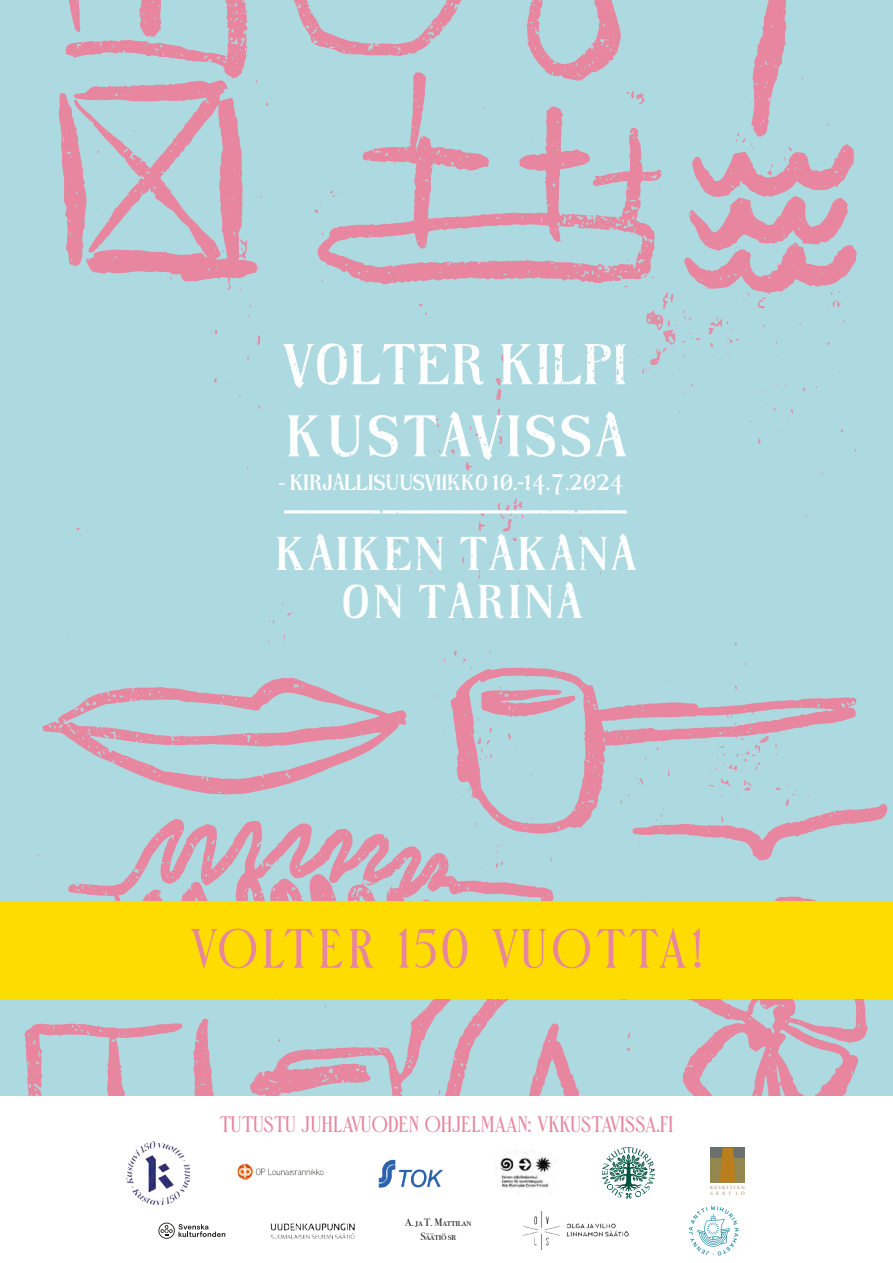
<style>
.page{position:relative;width:893px;height:1263px;background:#addae1}
.page>*{position:absolute;margin:0;border:0;box-sizing:border-box;transform-origin:0 0}
.t1{font:700 60px "Tropikal";letter-spacing:.05em;color:#fff}
.t2{font:700 59.1px "Tropikal";color:#fff}
.t3{font:55.2px "Danielle Harris Caps";letter-spacing:.08em;color:#e7869e}
.t4{font:700 48.75px/47.7px "Tropikal";letter-spacing:.05em;color:#fff;text-align:center}
.t5{font:700 22.65px "Tropikal";letter-spacing:-.02em;color:#fff}
.t6{font:22.35px "Danielle Harris Caps";color:#e7869e}
.t7{font:10.65px/14.2px "Bodoni Svty Two SCITCTT";letter-spacing:-.025em;color:#1d1d1b;text-align:center}
.t8{font:4.5px/5.7px "Palatino";letter-spacing:.31em;color:#94864f}
.s1{font-family:"Myriad Pro";font-weight:400}
</style>
<div class="page">
<hr style="left:284px;top:510px;width:343px;height:3px;background:#fff">
<svg style="left:68px;top:819px;width:486px;height:82px"></svg>
<svg style="left:682px;top:896px;width:186px;height:200px"></svg>
<svg style="left:250px;top:999px;width:378px;height:97px"></svg>
<svg style="left:42px;top:677px;width:365px;height:118px"></svg>
<svg style="left:450px;top:667px;width:407px;height:168px"></svg>
<svg style="left:632px;top:804px;width:255px;height:57px"></svg>
<svg style="left:481px;top:689px;width:96px;height:29px"></svg>
<svg style="left:317px;top:81px;width:338px;height:204px"></svg>
<svg style="left:294px;top:0;width:327px;height:81px"></svg>
<svg style="left:45px;top:0;width:213px;height:282px"></svg>
<svg style="left:684px;top:143px;width:173px;height:150px"></svg>
<svg style="left:678px;top:0;width:151px;height:137px"></svg>
<svg style="left:593px;top:128px;width:69px;height:95px"></svg>
<div style="left:0;top:901px;width:893px;height:98px;background:#ffdc00"></div>
<div style="left:0;top:1096px;width:893px;height:167px;background:#fff"></div>
<svg style="left:292px;top:1023px;width:363px;height:227px"></svg>
<svg style="left:24px;top:1018px;width:202px;height:221px"></svg>
<img style="left:372px;top:1153px;width:77px;height:39px">
<img style="left:271px;top:1222px;width:83px;height:17px">
<img style="left:237px;top:1157px;width:90px;height:31px">
<img style="left:495px;top:1151px;width:62px;height:44px">
<div style="left:710px;top:1148px;width:35px;height:34px;background:#94864f"></div>
<div style="left:710px;top:1148px;width:35px;height:10px;background:#6b706d"></div>
<svg style="left:720px;top:1148px;width:15px;height:34px"></svg>
<img style="left:523px;top:1212px;width:121px;height:37px">
<svg style="left:689px;top:1206px;width:49px;height:49px"></svg>
<h2 class="t2" style="left:284px;top:327px;width:345px">VOLTER KILPI</h2>
<h1 class="t1" style="left:285px;top:398px;width:343px">KUSTAVISSA</h1>
<p class="t5" style="left:278px;top:468px;width:347px"><span class="s1">-</span> KIRJALLISUUSVIIKKO 10.-14.7.2024</p>
<h3 class="t4" style="left:275px;top:528px;width:363px">KAIKEN TAKANA<br>ON TARINA</h3>
<h3 class="t3" style="left:190px;top:921px;width:515px">VOLTER 150 VUOTTA!</h3>
<p class="t6" style="left:219px;top:1113px;width:455px">TUTUSTU JUHLAVUODEN OHJELMAAN: VKKUSTAVISSA.FI</p>
<p class="t7" style="left:405px;top:1215px;width:68px">A. ja T. Mattilan<br>Säätiö sr</p>
<p class="t8" style="left:710px;top:1184px;width:36px">KESKITIEN<br>SÄÄT I Ö</p>
</div>
